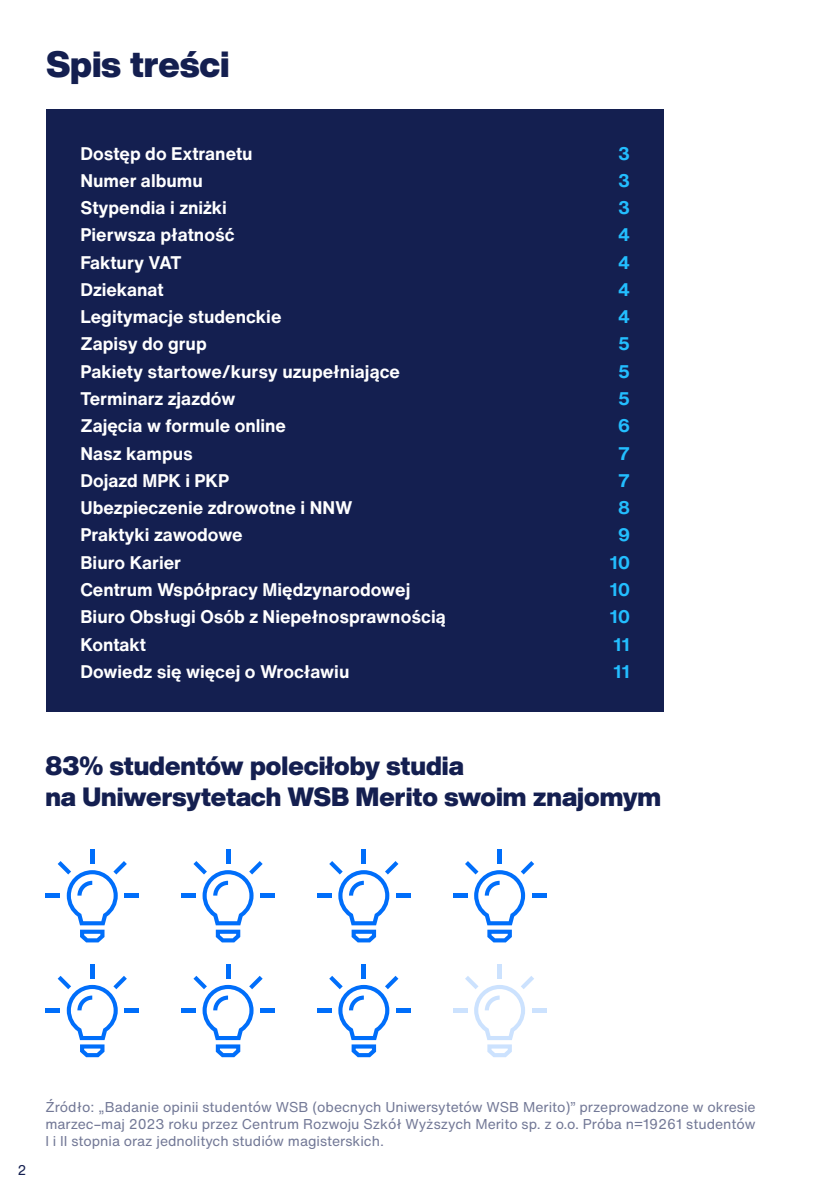
<style>
.page{position:relative;width:840px;height:1191px;background:#fff}
.page>*{position:absolute;margin:0;border:0;box-sizing:border-box;transform-origin:0 0}
.nagłówek{font:900 36px "Helvetica Now Display";color:#141f50}
.t1{font:900 26px/31.2px "Helvetica Now Display";color:#141f50}
.body{font:700 18px "Helvetica Now Text";color:#fff}
.body-2{font:700 18px "Helvetica Now Text";color:#23beff}
.t2{font:14px/16.8px "Helvetica Now Text";color:#727896;text-align:justify}
.t3{font:14px "Helvetica Now Text";color:#141f50}
</style>
<div class="page">
<div style="left:46px;top:110px;width:617px;height:602px;background:#141f50"></div>
<hr style="left:45px;top:893px;width:15px;height:4px;background:#006efa">
<hr style="left:90px;top:848px;width:4px;height:15px;background:#006efa">
<hr style="left:124px;top:893px;width:15px;height:4px;background:#006efa">
<svg style="left:58px;top:861px;width:69px;height:81px"></svg>
<hr style="left:181px;top:893px;width:15px;height:4px;background:#006efa">
<hr style="left:226px;top:848px;width:4px;height:15px;background:#006efa">
<hr style="left:260px;top:893px;width:15px;height:4px;background:#006efa">
<svg style="left:193px;top:861px;width:69px;height:81px"></svg>
<hr style="left:317px;top:893px;width:15px;height:4px;background:#006efa">
<div style="left:361px;top:848px;width:5px;height:15px;background:#006efa"></div>
<hr style="left:395px;top:893px;width:15px;height:4px;background:#006efa">
<svg style="left:329px;top:861px;width:69px;height:81px"></svg>
<hr style="left:452px;top:893px;width:15px;height:4px;background:#006efa">
<hr style="left:497px;top:848px;width:4px;height:15px;background:#006efa">
<hr style="left:531px;top:893px;width:15px;height:4px;background:#006efa">
<svg style="left:465px;top:861px;width:69px;height:81px"></svg>
<hr style="left:45px;top:1008px;width:15px;height:4px;background:#006efa">
<hr style="left:90px;top:963px;width:4px;height:15px;background:#006efa">
<hr style="left:124px;top:1008px;width:15px;height:4px;background:#006efa">
<svg style="left:58px;top:975px;width:69px;height:82px"></svg>
<hr style="left:181px;top:1008px;width:15px;height:4px;background:#006efa">
<hr style="left:226px;top:963px;width:4px;height:15px;background:#006efa">
<hr style="left:260px;top:1008px;width:15px;height:4px;background:#006efa">
<svg style="left:193px;top:975px;width:69px;height:82px"></svg>
<hr style="left:317px;top:1008px;width:15px;height:4px;background:#006efa">
<div style="left:361px;top:963px;width:5px;height:15px;background:#006efa"></div>
<hr style="left:395px;top:1008px;width:15px;height:4px;background:#006efa">
<svg style="left:329px;top:976px;width:69px;height:81px"></svg>
<hr style="left:452px;top:1008px;width:15px;height:4px;background:#cce2fe">
<hr style="left:497px;top:963px;width:4px;height:15px;background:#cce2fe">
<hr style="left:531px;top:1008px;width:15px;height:4px;background:#cce2fe">
<svg style="left:465px;top:975px;width:69px;height:82px"></svg>
<p class="nagłówek" style="left:46px;top:40px;width:185px">Spis treści</p>
<p class="body" style="left:80px;top:141px;width:174px">Dostęp do Extranetu</p>
<p class="body-2" style="left:617px;top:141px;width:13px">3</p>
<p class="body" style="left:80px;top:168px;width:124px">Numer albumu</p>
<p class="body-2" style="left:617px;top:168px;width:13px">3</p>
<p class="body" style="left:80px;top:195px;width:148px">Stypendia i zniżki</p>
<p class="body-2" style="left:617px;top:195px;width:13px">3</p>
<p class="body" style="left:80px;top:223px;width:156px">Pierwsza płatność</p>
<p class="body-2" style="left:617px;top:223px;width:13px">4</p>
<p class="body" style="left:80px;top:250px;width:103px">Faktury VAT</p>
<p class="body-2" style="left:617px;top:250px;width:13px">4</p>
<p class="body" style="left:80px;top:277px;width:85px">Dziekanat</p>
<p class="body-2" style="left:617px;top:277px;width:13px">4</p>
<p class="body" style="left:80px;top:305px;width:202px">Legitymacje studenckie</p>
<p class="body-2" style="left:617px;top:305px;width:13px">4</p>
<p class="body" style="left:80px;top:332px;width:128px">Zapisy do grup</p>
<p class="body-2" style="left:617px;top:332px;width:13px">5</p>
<p class="body" style="left:80px;top:359px;width:321px">Pakiety startowe/kursy uzupełniające</p>
<p class="body-2" style="left:617px;top:359px;width:13px">5</p>
<p class="body" style="left:80px;top:386px;width:156px">Terminarz zjazdów</p>
<p class="body-2" style="left:617px;top:386px;width:13px">5</p>
<p class="body" style="left:80px;top:414px;width:207px">Zajęcia w formule online</p>
<p class="body-2" style="left:617px;top:414px;width:13px">6</p>
<p class="body" style="left:80px;top:441px;width:114px">Nasz kampus</p>
<p class="body-2" style="left:617px;top:441px;width:13px">7</p>
<p class="body" style="left:80px;top:468px;width:150px">Dojazd MPK i PKP</p>
<p class="body-2" style="left:617px;top:468px;width:13px">7</p>
<p class="body" style="left:80px;top:495px;width:273px">Ubezpieczenie zdrowotne i NNW</p>
<p class="body-2" style="left:617px;top:495px;width:13px">8</p>
<p class="body" style="left:80px;top:523px;width:164px">Praktyki zawodowe</p>
<p class="body-2" style="left:617px;top:523px;width:13px">9</p>
<p class="body" style="left:80px;top:550px;width:102px">Biuro Karier</p>
<p class="body-2" style="left:609px;top:550px;width:22px">10</p>
<p class="body" style="left:80px;top:577px;width:331px">Centrum Współpracy Międzynarodowej</p>
<p class="body-2" style="left:609px;top:577px;width:22px">10</p>
<p class="body" style="left:80px;top:605px;width:366px">Biuro Obsługi Osób z Niepełnosprawnością</p>
<p class="body-2" style="left:609px;top:605px;width:22px">10</p>
<p class="body" style="left:80px;top:632px;width:67px">Kontakt</p>
<p class="body-2" style="left:613px;top:632px;width:18px">11</p>
<p class="body" style="left:80px;top:659px;width:270px">Dowiedz się więcej o Wrocławiu</p>
<p class="body-2" style="left:613px;top:659px;width:18px">11</p>
<p class="t1" style="left:45px;top:750px;width:617px">83% studentów poleciłoby studia<br>na Uniwersytetach WSB Merito swoim znajomym</p>
<p class="t3" style="left:18px;top:1160px;width:10px">2</p>
<p class="t2" style="left:45px;top:1098px;width:711px">Źródło: „Badanie opinii studentów WSB (obecnych Uniwersytetów WSB Merito)” przeprowadzone w okresie marzec–maj 2023 roku przez Centrum Rozwoju Szkół Wyższych Merito sp. z o.o. Próba n=19261 studentów I i II stopnia oraz jednolitych studiów magisterskich.</p>
</div>
